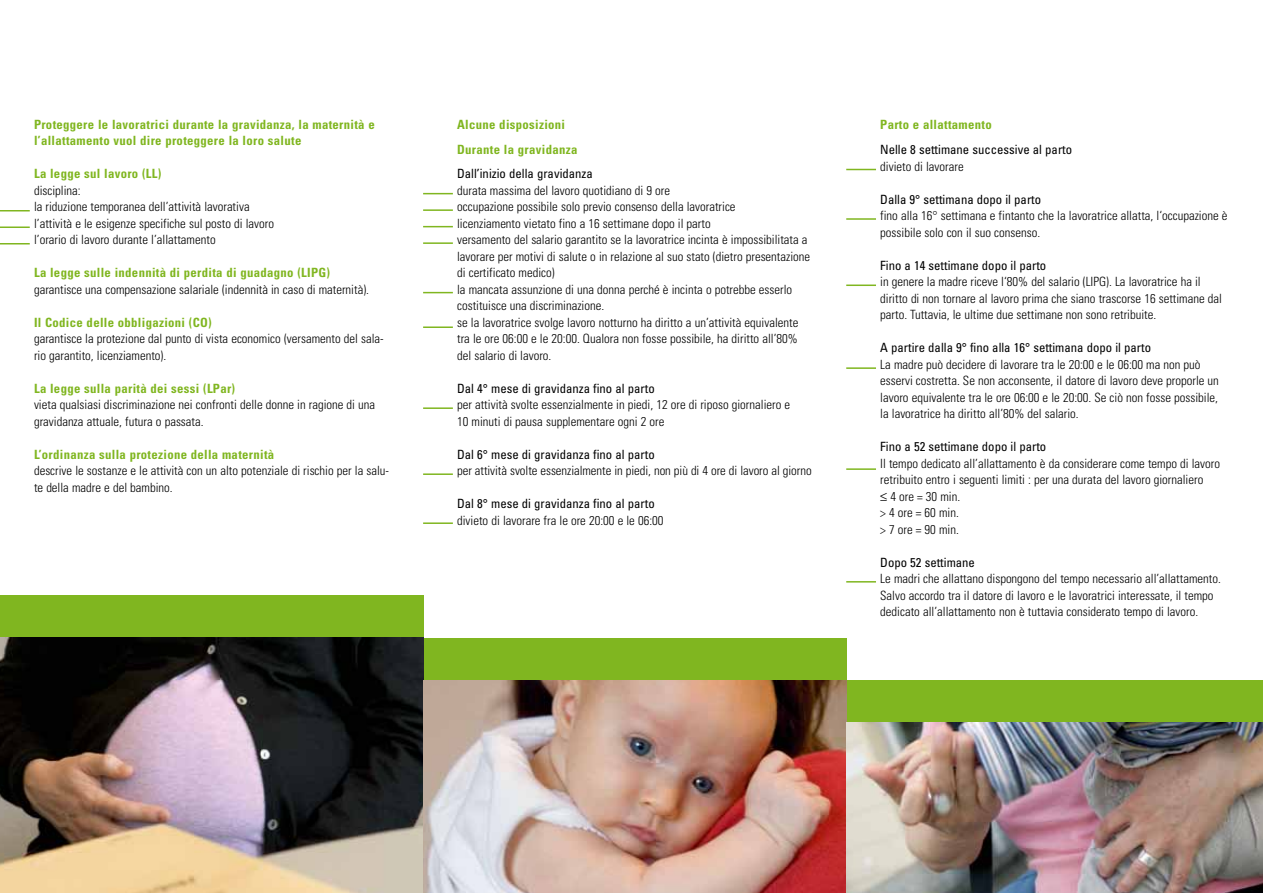
<style>
.page{position:relative;width:1263px;height:893px;background:#fff}
.page>*{position:absolute;margin:0;border:0;box-sizing:border-box;transform-origin:0 0}
.t1{font:300 condensed 12.75px/16.5px "Univers";color:#000}
.t2{font:700 condensed 12.75px/16.5px "Univers";letter-spacing:.025em;color:#80b620}
.t3{font:condensed 12.75px "Univers";color:#000}
</style>
<div class="page">
<hr style="left:0;top:210px;width:30px;height:1px;background:#80b620">
<hr style="left:0;top:226px;width:30px;height:2px;background:#80b620">
<hr style="left:0;top:243px;width:30px;height:1px;background:#80b620">
<hr style="left:423px;top:193px;width:30px;height:1px;background:#80b620">
<hr style="left:423px;top:209px;width:30px;height:2px;background:#80b620">
<hr style="left:423px;top:226px;width:30px;height:1px;background:#80b620">
<hr style="left:423px;top:242px;width:30px;height:2px;background:#80b620">
<hr style="left:423px;top:292px;width:30px;height:1px;background:#80b620">
<hr style="left:423px;top:326px;width:30px;height:2px;background:#80b620">
<hr style="left:423px;top:407px;width:30px;height:2px;background:#80b620">
<hr style="left:423px;top:473px;width:30px;height:2px;background:#80b620">
<hr style="left:423px;top:522px;width:30px;height:2px;background:#80b620">
<div style="left:0;top:595px;width:423px;height:43px;background:#80b620"></div>
<div style="left:423px;top:638px;width:423px;height:42px;background:#80b620"></div>
<div style="left:846px;top:680px;width:417px;height:43px;background:#80b620"></div>
<img style="left:0;top:638px;width:423px;height:255px">
<img style="left:423px;top:680px;width:423px;height:213px">
<img style="left:846px;top:723px;width:417px;height:170px">
<hr style="left:846px;top:169px;width:30px;height:1px;background:#80b620">
<hr style="left:846px;top:218px;width:30px;height:2px;background:#80b620">
<hr style="left:846px;top:285px;width:30px;height:1px;background:#80b620">
<hr style="left:846px;top:367px;width:30px;height:2px;background:#80b620">
<hr style="left:846px;top:468px;width:30px;height:2px;background:#80b620">
<hr style="left:846px;top:581px;width:30px;height:2px;background:#80b620">
<p class="t2" style="left:34px;top:116px;width:342px">Proteggere le lavoratrici durante la gravidanza, la maternità e l’allattamento vuol dire proteggere la loro salute</p>
<p class="t2" style="left:34px;top:165px;width:129px">La legge sul lavoro (LL)</p>
<p class="t1" style="left:34px;top:182px;width:242px">disciplina:<br>la riduzione temporanea dell’attività lavorativa l’attività e le esigenze specifiche sul posto di lavoro l’orario di lavoro durante l’allattamento</p>
<p class="t2" style="left:34px;top:264px;width:298px">La legge sulle indennità di perdita di guadagno (LIPG)</p>
<p class="t1" style="left:34px;top:281px;width:336px">garantisce una compensazione salariale (indennità in caso di maternità).</p>
<p class="t2" style="left:34px;top:314px;width:179px">Il Codice delle obbligazioni (CO)</p>
<p class="t1" style="left:34px;top:330px;width:351px">garantisce la protezione dal punto di vista economico (versamento del sala&shy;rio garantito, licenziamento).</p>
<p class="t2" style="left:34px;top:380px;width:203px">La legge sulla parità dei sessi (LPar)</p>
<p class="t1" style="left:34px;top:396px;width:343px">vieta qualsiasi discriminazione nei confronti delle donne in ragione di una gravidanza attuale, futura o passata.</p>
<p class="t2" style="left:34px;top:446px;width:242px">L’ordinanza sulla protezione della maternità</p>
<p class="t1" style="left:34px;top:462px;width:357px">descrive le sostanze e le attività con un alto potenziale di rischio per la salu&shy;te della madre e del bambino.</p>
<p class="t2" style="left:457px;top:112px;width:122px;line-height:24.8px">Alcune disposizioni<br>Durante la gravidanza</p>
<p class="t3" style="left:457px;top:166px;width:137px">Dall’inizio della gravidanza</p>
<p class="t1" style="left:457px;top:182px;width:355px">durata massima del lavoro quotidiano di 9 ore<br>occupazione possibile solo previo consenso della lavoratrice<br>licenziamento vietato fino a 16 settimane dopo il parto<br>versamento del salario garantito se la lavoratrice incinta è impossibilitata a lavorare per motivi di salute o in relazione al suo stato (dietro presentazione di certificato medico)<br>la mancata assunzione di una donna perché è incinta o potrebbe esserlo costituisce una discriminazione.<br>se la lavoratrice svolge lavoro notturno ha diritto a un’attività equivalente tra le ore 06:00 e le 20:00. Qualora non fosse possibile, ha diritto all’80% del salario di lavoro.</p>
<p class="t3" style="left:457px;top:380px;width:199px">Dal 4° mese di gravidanza fino al parto</p>
<p class="t1" style="left:457px;top:396px;width:334px">per attività svolte essenzialmente in piedi, 12 ore di riposo giornaliero e<br>10 minuti di pausa supplementare ogni 2 ore</p>
<p class="t3" style="left:457px;top:446px;width:199px">Dal 6° mese di gravidanza fino al parto</p>
<p class="t1" style="left:457px;top:462px;width:356px">per attività svolte essenzialmente in piedi, non più di 4 ore di lavoro al giorno</p>
<p class="t3" style="left:457px;top:496px;width:199px">Dal 8° mese di gravidanza fino al parto</p>
<p class="t1" style="left:457px;top:512px;width:208px">divieto di lavorare fra le ore 20:00 e le 06:00</p>
<p class="t2" style="left:880px;top:116px;width:113px">Parto e allattamento</p>
<p class="t3" style="left:880px;top:142px;width:193px">Nelle 8 settimane successive al parto</p>
<p class="t1" style="left:880px;top:158px;width:85px">divieto di lavorare</p>
<p class="t3" style="left:880px;top:191px;width:162px">Dalla 9° settimana dopo il parto</p>
<p class="t1" style="left:880px;top:207px;width:349px">fino alla 16° settimana e fintanto che la lavoratrice allatta, l‘occupazione è possibile solo con il suo consenso.</p>
<p class="t3" style="left:880px;top:257px;width:167px">Fino a 14 settimane dopo il parto</p>
<p class="t1" style="left:880px;top:273px;width:343px">in genere la madre riceve l‘80% del salario (LIPG). La lavoratrice ha il diritto di non tornare al lavoro prima che siano trascorse 16 settimane dal parto. Tuttavia, le ultime due settimane non sono retribuite.</p>
<p class="t3" style="left:880px;top:340px;width:272px">A partire dalla 9° fino alla 16° settimana dopo il parto</p>
<p class="t1" style="left:880px;top:356px;width:340px">La madre può decidere di lavorare tra le 20:00 e le 06:00 ma non può esservi costretta. Se non acconsente, il datore di lavoro deve proporle un lavoro equivalente tra le ore 06:00 e le 20:00. Se ciò non fosse possibile, la lavoratrice ha diritto all’80% del salario.</p>
<p class="t3" style="left:880px;top:439px;width:167px">Fino a 52 settimane dopo il parto</p>
<p class="t1" style="left:880px;top:455px;width:341px">Il tempo dedicato all’allattamento è da considerare come tempo di lavoro retribuito entro i seguenti limiti : per una durata del lavoro giornaliero<br>≤ 4 ore = 30 min.<br>&gt; 4 ore = 60 min.<br>&gt; 7 ore = 90 min.</p>
<p class="t3" style="left:880px;top:554px;width:96px">Dopo 52 settimane</p>
<p class="t1" style="left:880px;top:570px;width:342px">Le madri che allattano dispongono del tempo necessario all’allattamento.<br>Salvo accordo tra il datore di lavoro e le lavoratrici interessate, il tempo dedicato all’allattamento non è tuttavia considerato tempo di lavoro.</p>
</div>
